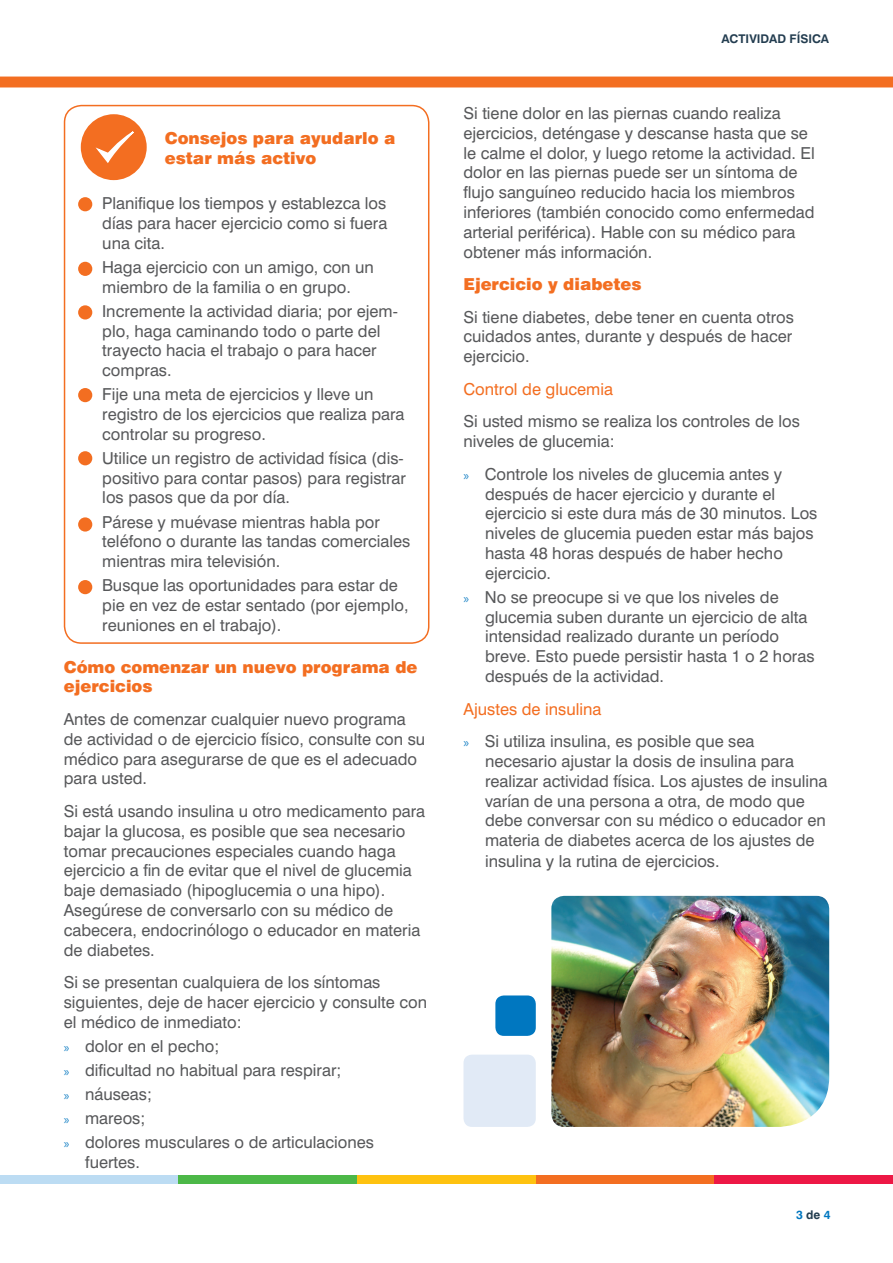
<style>
.page{position:relative;width:893px;height:1263px;background:#fff}
.page>*{position:absolute;margin:0;border:0;box-sizing:border-box;transform-origin:0 0}
.t1{font:16.5px/19.8px "Swiss 721 BT";color:#57585a}
.t2{font:900 16.5px/19.8px "Swiss 721 BT";color:#f36e21}
.t3{font:16.5px "Swiss 721 BT";color:#f36e21}
.t4{font:700 12px "Swiss 721 BT";color:#233d50}
.t5{font:700 12px "Swiss 721 BT";color:#0077c0}
.s1{font-family:"Myriad Pro";font-size:13.5px;color:#2287c8}
.s2{color:#f36e21}
.s3{color:#233d50}
</style>
<div class="page">
<div style="left:0;top:77px;width:893px;height:10px;background:#f36e21"></div>
<div style="left:357px;top:1176px;width:179px;height:8px;background:#fec210"></div>
<div style="left:0;top:1176px;width:179px;height:8px;background:#bcdcf3"></div>
<div style="left:179px;top:1176px;width:178px;height:8px;background:#4cb848"></div>
<div style="left:536px;top:1176px;width:178px;height:8px;background:#f36e21"></div>
<div style="left:714px;top:1176px;width:179px;height:8px;background:#ed1845"></div>
<div style="left:64px;top:105px;width:365px;height:539px;border:2px solid #f36e21;border-radius:17px"></div>
<div style="left:81px;top:114px;width:66px;height:66px;background:#f36e21;border-radius:50%"></div>
<svg style="left:96px;top:132px;width:38px;height:31px"></svg>
<img style="left:551px;top:896px;width:278px;height:231px">
<div style="left:495px;top:995px;width:41px;height:41px;background:#0077c0;border-radius:9px"></div>
<div style="left:463px;top:1054px;width:73px;height:73px;background:#e1eaf6;border-radius:9px"></div>
<div style="left:78px;top:580px;width:14px;height:14px;background:#f36e21;border-radius:50%"></div>
<div style="left:78px;top:517px;width:14px;height:15px;background:#f36e21;border-radius:50%"></div>
<div style="left:78px;top:451px;width:14px;height:14px;background:#f36e21;border-radius:50%"></div>
<div style="left:78px;top:388px;width:14px;height:14px;background:#f36e21;border-radius:50%"></div>
<div style="left:78px;top:305px;width:14px;height:14px;background:#f36e21;border-radius:50%"></div>
<div style="left:78px;top:262px;width:14px;height:14px;background:#f36e21;border-radius:50%"></div>
<div style="left:78px;top:197px;width:14px;height:14px;background:#f36e21;border-radius:50%"></div>
<p class="t2" style="left:165px;top:128px;width:232px">Consejos para ayudarlo a estar más activo</p>
<p class="t1" style="left:102px;top:193px;width:287px;text-align:justify;text-indent:-22px"><span class="s1">»</span> Planifique los tiempos y establezca los días para hacer ejercicio como si fuera una cita.</p>
<p class="t1" style="left:81px;top:257px;width:295px;text-align:center"><span class="s1">»</span> Haga ejercicio con un amigo, con un miembro de la familia o en grupo.</p>
<p class="t1" style="left:102px;top:301px;width:297px;text-indent:-22px"><span class="s1">»</span> Incremente la actividad diaria; por ejem&shy;plo, haga caminando todo o parte del trayecto hacia el trabajo o para hacer compras.</p>
<p class="t1" style="left:102px;top:384px;width:304px;text-indent:-22px"><span class="s1">»</span> Fije una meta de ejercicios y lleve un registro de los ejercicios que realiza para controlar su progreso.</p>
<p class="t1" style="left:102px;top:448px;width:305px;text-indent:-22px"><span class="s1">»</span> Utilice un registro de actividad física (dis&shy;positivo para contar pasos) para registrar los pasos que da por día.</p>
<p class="t1" style="left:102px;top:512px;width:310px;text-indent:-22px"><span class="s1">»</span> Párese y muévase mientras habla por teléfono o durante las tandas comerciales mientras mira televisión.</p>
<p class="t1" style="left:102px;top:575px;width:308px;text-indent:-22px"><span class="s1">»</span> Busque las oportunidades para estar de pie en vez de estar sentado (por ejemplo, reuniones en el trabajo).</p>
<p class="t2" style="left:64px;top:657px;width:355px">Cómo comenzar un nuevo programa de ejercicios</p>
<p class="t1" style="left:64px;top:709px;width:363px">Antes de comenzar cualquier nuevo programa de actividad o de ejercicio físico, consulte con su médico para asegurarse de que es el adecuado para usted.</p>
<p class="t1" style="left:64px;top:801px;width:363px">Si está usando insulina u otro medicamento para bajar la glucosa, es posible que sea necesario tomar precauciones especiales cuando haga ejercicio a fin de evitar que el nivel de glucemia baje demasiado (hipoglucemia o una hipo).<br>Asegúrese de conversarlo con su médico de cabecera, endocrinólogo o educador en materia de diabetes.</p>
<p class="t1" style="left:64px;top:972px;width:365px">Si se presentan cualquiera de los síntomas siguientes, deje de hacer ejercicio y consulte con el médico de inmediato:</p>
<p class="t1" style="left:64px;top:1034px;width:312px;line-height:24px"><span class="s1">»</span> dolor en el pecho;<br><span class="s1">»</span> dificultad no habitual para respirar;<br><span class="s1">»</span> náuseas;<br><span class="s1">»</span> mareos;<br><span class="s1">»</span> dolores musculares o de articulaciones</p>
<p class="t1" style="left:85px;top:1152px;width:56px">fuertes.</p>
<p class="t4" style="left:721px;top:31px;width:109px">ACTIVIDAD FÍSICA</p>
<p class="t1" style="left:463px;top:103px;width:353px">Si tiene dolor en las piernas cuando realiza ejercicios, deténgase y descanse hasta que se le calme el dolor, y luego retome la actividad. El dolor en las piernas puede ser un síntoma de flujo sanguíneo reducido hacia los miembros inferiores (también conocido como enfermedad arterial periférica). Hable con su médico para obtener más información.</p>
<p class="t2" style="left:463px;top:274px;width:180px">Ejercicio y diabetes</p>
<p class="t1" style="left:463px;top:307px;width:332px;text-align:justify">Si tiene diabetes, debe tener en cuenta otros cuidados antes, durante y después de hacer ejercicio.</p>
<p class="t3" style="left:463px;top:379px;width:151px">Control de glucemia</p>
<p class="t1" style="left:463px;top:411px;width:338px">Si usted mismo se realiza los controles de los niveles de glucemia:</p>
<p class="t1" style="left:485px;top:464px;width:334px;text-indent:-22px"><span class="s1">»</span> Controle los niveles de glucemia antes y después de hacer ejercicio y durante el ejercicio si este dura más de 30 minutos. Los niveles de glucemia pueden estar más bajos hasta 48 horas después de haber hecho ejercicio.</p>
<p class="t1" style="left:485px;top:587px;width:331px;text-indent:-22px"><span class="s1">»</span> No se preocupe si ve que los niveles de glucemia suben durante un ejercicio de alta intensidad realizado durante un período breve. Esto puede persistir hasta 1 o 2 horas después de la actividad.</p>
<p class="t1" style="left:463px;top:692px;width:292px;line-height:32.5px"><span class="s2">Ajustes de insulina<br></span><span class="s1">»</span> Si utiliza insulina, es posible que sea</p>
<p class="t1" style="left:485px;top:751px;width:344px">necesario ajustar la dosis de insulina para realizar actividad física. Los ajustes de insulina varían de una persona a otra, de modo que debe conversar con su médico o educador en materia de diabetes acerca de los ajustes de insulina y la rutina de ejercicios.</p>
<p class="t5" style="left:796px;top:1207px;width:36px">3 <span class="s3">de</span> 4</p>
</div>
